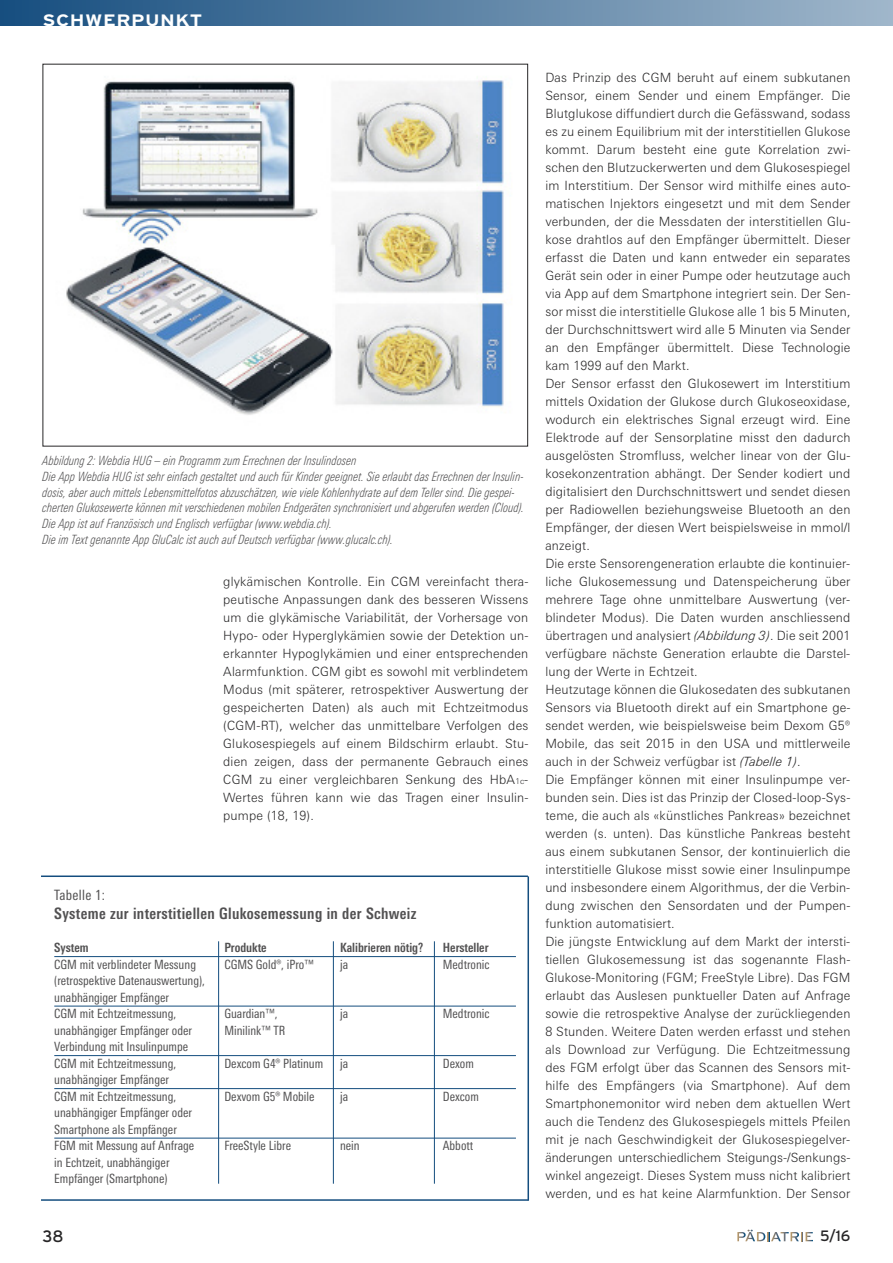
<style>
.page{position:relative;width:893px;height:1263px;background:#fff}
.page>*{position:absolute;margin:0;border:0;box-sizing:border-box;transform-origin:0 0}
.t1{font:700 16.5px "Interstate";letter-spacing:.025em;color:#fff;scale:1.2 1}
.t2{font:16.5px "Interstate";color:#272627}
.t3{font:700 condensed 15.75px "Linotype Univers";letter-spacing:.025em;color:#525152}
.t4{font:15px "Interstate";color:#272627}
.t5{font:condensed 14.25px "Linotype Univers";letter-spacing:.02em;color:#525152}
.t6{font:300 12.75px/18px "Linotype Univers Basic";letter-spacing:.015em;color:#272627;text-align:justify}
.t7{font:italic 300 condensed 12.75px/15.8px "Linotype Univers";letter-spacing:.01em;color:#525152;scale:.9 1}
.t8{font:condensed 12.75px/16.5px "Linotype Univers";color:#525152}
.t9{font:700 condensed 12.75px "Linotype Univers";color:#525152}
.s1{font-size:8.1px}
.s2{font-style:italic}
</style>
<div class="page">
<div style="left:0;top:0;width:893px;height:26px;background:linear-gradient(to right,#164e7f,#a0b7cb)"></div>
<svg style="left:737px;top:1230px;width:76px;height:11px"></svg>
<img style="left:66px;top:80px;width:438px;height:335px">
<hr style="left:54px;top:956px;width:462px;height:1px;background:#144d7e">
<hr style="left:54px;top:1006px;width:462px;height:1px;background:#144d7e">
<hr style="left:54px;top:1055px;width:462px;height:1px;background:#144d7e">
<hr style="left:54px;top:1088px;width:462px;height:1px;background:#144d7e">
<hr style="left:54px;top:1138px;width:462px;height:1px;background:#144d7e">
<hr style="left:41px;top:875px;width:487px;height:2px;background:#144d7e">
<hr style="left:527px;top:876px;width:2px;height:325px;background:#144d7e">
<hr style="left:41px;top:1199px;width:487px;height:2px;background:#144d7e">
<hr style="left:218px;top:941px;width:1px;height:243px;background:#144d7e">
<hr style="left:333px;top:941px;width:1px;height:243px;background:#144d7e">
<hr style="left:434px;top:941px;width:1px;height:243px;background:#144d7e">
<p class="t1" style="left:43px;top:11px;width:135px">SCHWERPUNKT</p>
<p class="t7" style="left:43px;top:454px;width:537px">Abbildung 2: Webdia HUG – ein Programm zum Errechnen der Insulindosen<br>Die App Webdia HUG ist sehr einfach gestaltet und auch für Kinder geeignet. Sie erlaubt das Errechnen der Insulin&shy;dosis, aber auch mittels Lebensmittelfotos abzuschätzen, wie viele Kohlenhydrate auf dem Teller sind. Die gespei&shy;cherten Glukosewerte können mit verschiedenen mobilen Endgeräten synchronisiert und abgerufen werden (Cloud).<br>Die App ist auf Französisch und Englisch verfügbar (www.webdia.ch).<br>Die im Text genannte App GluCalc ist auch auf Deutsch verfügbar (www.glucalc.ch).</p>
<p class="t6" style="left:223px;top:573px;width:307px">glykämischen Kontrolle. Ein CGM vereinfacht thera&shy;peutische Anpassungen dank des besseren Wissens um die glykämische Variabilität, der Vorhersage von Hypo- oder Hyperglykämien sowie der Detektion un&shy;erkannter Hypoglykämien und einer entsprechenden Alarmfunktion. CGM gibt es sowohl mit verblindetem Modus (mit späterer, retrospektiver Auswertung der gespeicherten Daten) als auch mit Echtzeitmodus (CGM-RT), welcher das unmittelbare Verfolgen des Glukosespiegels auf einem Bildschirm erlaubt. Stu&shy;dien zeigen, dass der permanente Gebrauch eines CGM zu einer vergleichbaren Senkung des HbA<span class="s1">1c</span>-Wertes führen kann wie das Tragen einer Insulin&shy;pumpe (18, 19).</p>
<p class="t5" style="left:54px;top:889px;width:52px">Tabelle 1:</p>
<p class="t3" style="left:54px;top:908px;width:364px">Systeme zur interstitiellen Glukosemessung in der Schweiz</p>
<p class="t9" style="left:54px;top:943px;width:36px">System</p>
<p class="t9" style="left:224px;top:943px;width:44px">Produkte</p>
<p class="t9" style="left:340px;top:943px;width:85px">Kalibrieren nötig?</p>
<p class="t9" style="left:443px;top:943px;width:47px">Hersteller</p>
<p class="t8" style="left:54px;top:957px;width:143px">CGM mit verblindeter Messung</p>
<p class="t8" style="left:224px;top:957px;width:91px">CGMS Gold®, iPro™</p>
<p class="t8" style="left:340px;top:957px;width:10px">ja</p>
<p class="t8" style="left:443px;top:957px;width:48px">Medtronic</p>
<p class="t8" style="left:54px;top:973px;width:152px">(retrospektive Datenauswertung), unabhängiger Empfänger<br>CGM mit Echtzeitmessung,</p>
<p class="t8" style="left:224px;top:1006px;width:55px">Guardian™,</p>
<p class="t8" style="left:340px;top:1006px;width:10px">ja</p>
<p class="t8" style="left:443px;top:1006px;width:48px">Medtronic</p>
<p class="t8" style="left:54px;top:1023px;width:139px">unabhängiger Empfänger oder</p>
<p class="t8" style="left:224px;top:1023px;width:63px">Minilink™ TR</p>
<p class="t8" style="left:54px;top:1039px;width:135px">Verbindung mit Insulinpumpe<br>CGM mit Echtzeitmessung,</p>
<p class="t8" style="left:224px;top:1056px;width:100px">Dexcom G4® Platinum</p>
<p class="t8" style="left:340px;top:1056px;width:10px">ja</p>
<p class="t8" style="left:443px;top:1056px;width:33px">Dexom</p>
<p class="t8" style="left:54px;top:1072px;width:124px">unabhängiger Empfänger<br>CGM mit Echtzeitmessung,</p>
<p class="t8" style="left:54px;top:1105px;width:141px">unabhängiger Empfänger oder<br>Smartphone als Empfänger<br>FGM mit Messung auf Anfrage</p>
<p class="t8" style="left:54px;top:1155px;width:117px">in Echtzeit, unabhängiger<br>Empfänger (Smartphone)</p>
<p class="t8" style="left:224px;top:1089px;width:92px">Dexvom G5® Mobile</p>
<p class="t8" style="left:340px;top:1089px;width:10px">ja</p>
<p class="t8" style="left:443px;top:1089px;width:38px">Dexcom</p>
<p class="t8" style="left:224px;top:1138px;width:68px">FreeStyle Libre</p>
<p class="t8" style="left:340px;top:1138px;width:21px">nein</p>
<p class="t8" style="left:443px;top:1138px;width:32px">Abbott</p>
<p class="t6" style="left:545px;top:69px;width:307px;text-align:left">Das Prinzip des CGM beruht auf einem subkutanen Sensor, einem Sender und einem Empfänger. Die Blutglukose diffundiert durch die Gefässwand, sodass es zu einem Equilibrium mit der interstitiellen Glukose kommt. Darum besteht eine gute Korrelation zwi&shy;schen den Blutzuckerwerten und dem Glukosespiegel im Interstitium. Der Sensor wird mithilfe eines auto&shy;matischen Injektors eingesetzt und mit dem Sender verbunden, der die Messdaten der interstitiellen Glu&shy;kose drahtlos auf den Empfänger übermittelt. Dieser erfasst die Daten und kann entweder ein separates Gerät sein oder in einer Pumpe oder heutzutage auch via App auf dem Smartphone integriert sein. Der Sen&shy;sor misst die interstitielle Glukose alle 1 bis 5 Minuten, der Durchschnittswert wird alle 5 Minuten via Sender an den Empfänger übermittelt. Diese Technologie kam 1999 auf den Markt.<br>Der Sensor erfasst den Glukosewert im Interstitium mittels Oxidation der Glukose durch Glukoseoxidase, wodurch ein elektrisches Signal erzeugt wird. Eine Elektrode auf der Sensorplatine misst den dadurch ausgelösten Stromfluss, welcher linear von der Glu&shy;kosekonzentration abhängt. Der Sender kodiert und digitalisiert den Durchschnittswert und sendet diesen per Radiowellen beziehungsweise Bluetooth an den Empfänger, der diesen Wert beispielsweise in mmol/l anzeigt.<br>Die erste Sensorengeneration erlaubte die kontinuier&shy;liche Glukosemessung und Datenspeicherung über mehrere Tage ohne unmittelbare Auswertung (ver&shy;blindeter Modus). Die Daten wurden anschliessend übertragen und analysiert <span class="s2">(Abbildung 3)</span>. Die seit 2001 verfügbare nächste Generation erlaubte die Darstel&shy;lung der Werte in Echtzeit.<br>Heutzutage können die Glukosedaten des subkutanen Sensors via Bluetooth direkt auf ein Smartphone ge&shy;sendet werden, wie beispielsweise beim Dexom G5® Mobile, das seit 2015 in den USA und mittlerweile auch in der Schweiz verfügbar ist <span class="s2">(Tabelle 1)</span>.<br>Die Empfänger können mit einer Insulinpumpe ver&shy;bunden sein. Dies ist das Prinzip der Closed-loop-Sys&shy;teme, die auch als «künstliches Pankreas» bezeichnet werden (s. unten). Das künstliche Pankreas besteht aus einem subkutanen Sensor, der kontinuierlich die interstitielle Glukose misst sowie einer Insulinpumpe und insbesondere einem Algorithmus, der die Verbin&shy;dung zwischen den Sensordaten und der Pumpen&shy;funktion automatisiert.<br>Die jüngste Entwicklung auf dem Markt der intersti&shy;tiellen Glukosemessung ist das sogenannte Flash-Glukose-Monitoring (FGM; FreeStyle Libre). Das FGM erlaubt das Auslesen punktueller Daten auf Anfrage sowie die retrospektive Analyse der zurückliegenden 8 Stunden. Weitere Daten werden erfasst und stehen als Download zur Verfügung. Die Echtzeitmessung des FGM erfolgt über das Scannen des Sensors mit&shy;hilfe des Empfängers (via Smartphone). Auf dem Smartphonemonitor wird neben dem aktuellen Wert auch die Tendenz des Glukosespiegels mittels Pfeilen mit je nach Geschwindigkeit der Glukosespiegelver&shy;änderungen unterschiedlichem Steigungs-/Senkungs&shy;winkel angezeigt. Dieses System muss nicht kalibriert werden, und es hat keine Alarmfunktion. Der Sensor</p>
<p class="t2" style="left:43px;top:1226px;width:22px">38</p>
<p class="t4" style="left:820px;top:1227px;width:32px">5/16</p>
</div>
